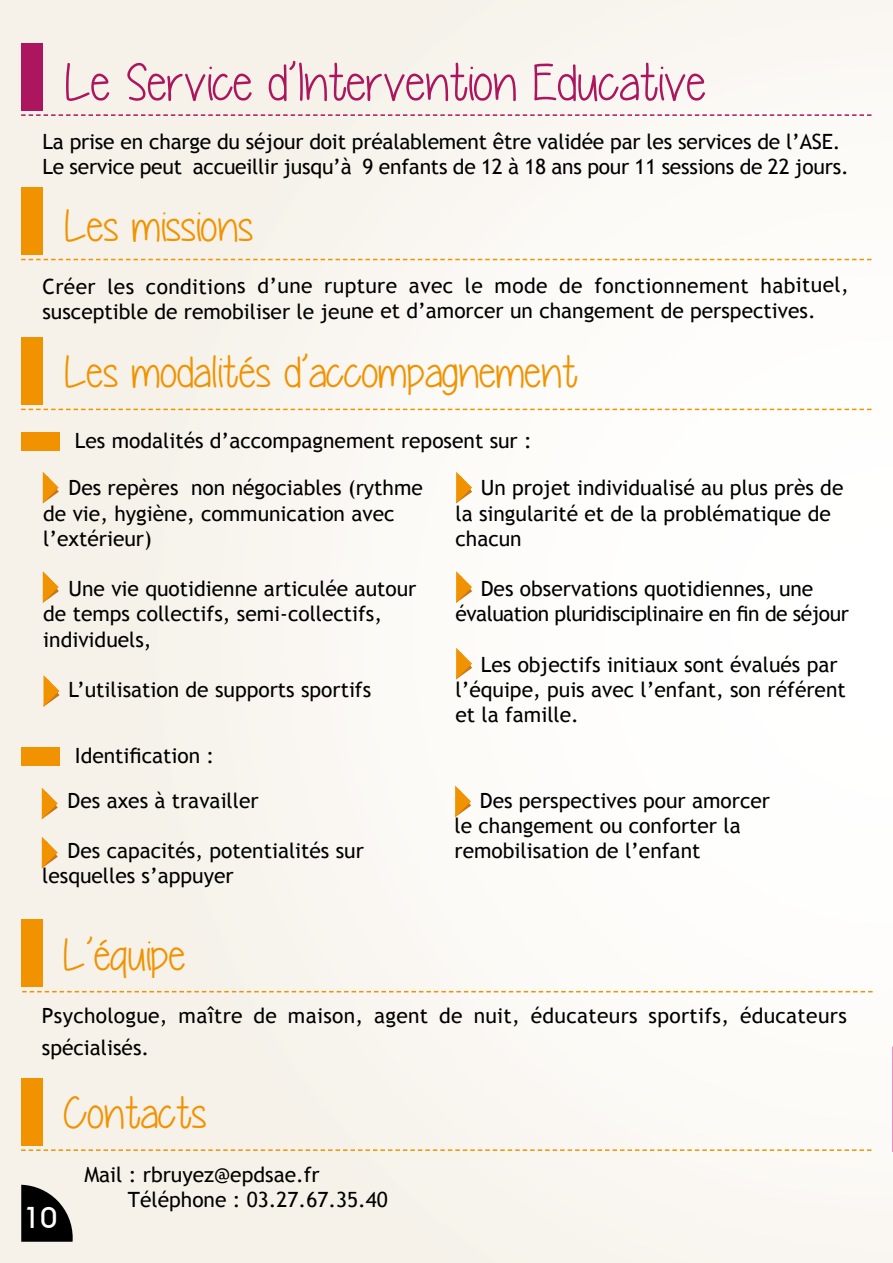
<style>
.page{position:relative;width:893px;height:1263px;background:#fff}
.page>*{position:absolute;margin:0;border:0;box-sizing:border-box;transform-origin:0 0}
.t1{font:52.5px "Yummy Cupcakes";color:#ac165f}
.t2{font:45px "Yummy Cupcakes";color:#f19200}
.t3{font:500 30px "Bordeaux";color:#fff}
.t4{font:21px/25.2px "Trebuchet MS";color:#000}
.t5{font:21px/25.2px "Trebuchet MS";letter-spacing:-.025em;color:#000;text-align:center}
</style>
<div class="page">
<img style="left:0;top:1px;width:893px;height:1262px">
<svg style="left:21px;top:1185px;width:52px;height:57px;background:#353432"></svg>
<div style="left:21px;top:187px;width:21px;height:68px;background:#f19200"></div>
<svg style="left:21px;top:259px;width:851px;height:1px"></svg>
<div style="left:21px;top:337px;width:21px;height:68px;background:#f19200"></div>
<svg style="left:21px;top:409px;width:851px;height:1px"></svg>
<div style="left:21px;top:43px;width:21px;height:67px;background:#ac165f"></div>
<svg style="left:21px;top:114px;width:851px;height:2px;background:#d58fad"></svg>
<svg style="left:456px;top:648px;width:16px;height:31px"></svg>
<svg style="left:456px;top:472px;width:16px;height:31px"></svg>
<svg style="left:42px;top:837px;width:16px;height:31px"></svg>
<svg style="left:43px;top:571px;width:16px;height:32px"></svg>
<svg style="left:455px;top:785px;width:16px;height:32px"></svg>
<svg style="left:44px;top:675px;width:15px;height:32px"></svg>
<svg style="left:42px;top:787px;width:16px;height:32px"></svg>
<svg style="left:43px;top:472px;width:16px;height:31px"></svg>
<svg style="left:456px;top:571px;width:16px;height:32px"></svg>
<div style="left:21px;top:1078px;width:21px;height:67px;background:#f19200"></div>
<svg style="left:21px;top:1149px;width:851px;height:2px;background:#f4c782"></svg>
<div style="left:21px;top:919px;width:21px;height:68px;background:#f19200"></div>
<svg style="left:22px;top:991px;width:851px;height:1px"></svg>
<hr style="left:892px;top:1046px;width:1px;height:106px;background:#e6007d">
<div style="left:21px;top:432px;width:39px;height:18px;background:#f19200"></div>
<div style="left:21px;top:747px;width:39px;height:18px;background:#f19200"></div>
<h1 class="t1" style="left:64px;top:53px;width:643px">Le Service d’Intervention Educative</h1>
<p class="t4" style="left:42px;top:129px;width:808px">La prise en charge du séjour doit préalablement être validée par les services de l’ASE.<br>Le service peut accueillir jusqu’à 9 enfants de 12 à 18 ans pour 11 sessions de 22 jours.</p>
<h2 class="t2" style="left:64px;top:202px;width:191px">Les missions</h2>
<p class="t4" style="left:42px;top:273px;width:808px">Créer les conditions d’une rupture avec le mode de fonctionnement habituel, susceptible de remobiliser le jeune et d’amorcer un changement de perspectives.</p>
<h2 class="t2" style="left:64px;top:347px;width:515px">Les modalités d’accompagnement</h2>
<p class="t4" style="left:75px;top:428px;width:458px">Les modalités d’accompagnement reposent sur :</p>
<p class="t4" style="left:43px;top:476px;width:381px;text-indent:25px">Des repères non négociables (rythme de vie, hygiène, communication avec l’extérieur)</p>
<p class="t4" style="left:43px;top:576px;width:375px;text-indent:25px">Une vie quotidienne articulée autour de temps collectifs, semi-collectifs, individuels,</p>
<p class="t4" style="left:69px;top:677px;width:304px">L’utilisation de supports sportifs</p>
<p class="t4" style="left:455px;top:476px;width:389px;text-indent:25px">Un projet individualisé au plus près de la singularité et de la problématique de chacun</p>
<p class="t5" style="left:455px;top:576px;width:395px">Des observations quotidiennes, une évaluation pluridisciplinaire en fin de séjour</p>
<p class="t4" style="left:455px;top:652px;width:392px;text-indent:25px">Les objectifs initiaux sont évalués par l’équipe, puis avec l’enfant, son référent et la famille.</p>
<p class="t4" style="left:75px;top:743px;width:141px">Identification :</p>
<p class="t4" style="left:68px;top:788px;width:193px">Des axes à travailler</p>
<p class="t4" style="left:42px;top:838px;width:323px;text-indent:25px">Des capacités, potentialités sur lesquelles s’appuyer</p>
<h2 class="t2" style="left:63px;top:930px;width:124px">L’équipe</h2>
<p class="t4" style="left:454px;top:788px;width:317px;text-indent:25px">Des perspectives pour amorcer le changement ou conforter la remobilisation de l’enfant</p>
<p class="t4" style="left:42px;top:1000px;width:806px;line-height:31.5px">Psychologue, maître de maison, agent de nuit, éducateurs sportifs, éducateurs spécialisés.</p>
<h2 class="t2" style="left:64px;top:1088px;width:144px">Contacts</h2>
<h3 class="t3" style="left:24px;top:1202px;width:35px">10</h3>
<p class="t4" style="left:128px;top:1162px;width:261px;text-indent:-43px">Mail : rbruyez@epdsae.fr<br>Téléphone : 03.27.67.35.40</p>
</div>
